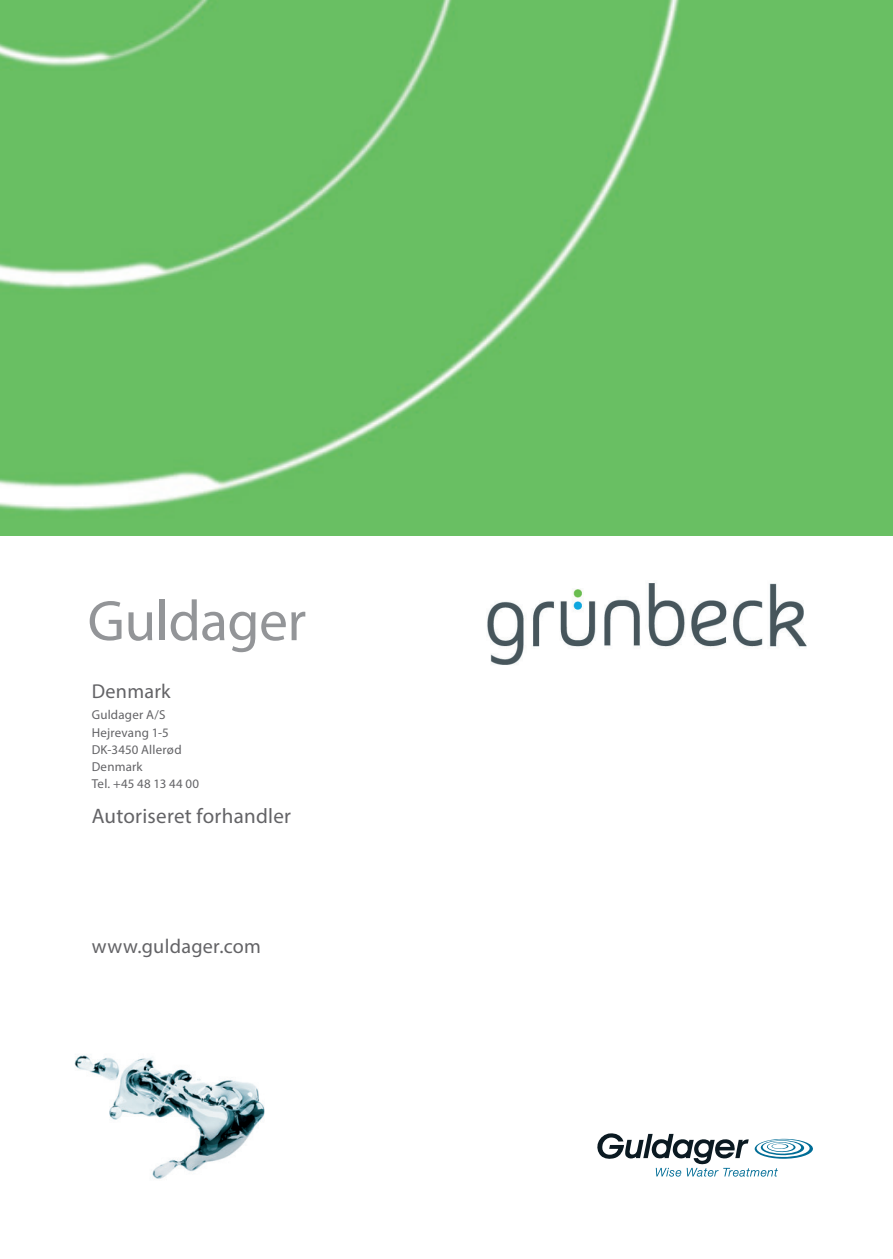
<style>
.page{position:relative;width:893px;height:1259px;background:#fff}
.page>*{position:absolute;margin:0;border:0;box-sizing:border-box;transform-origin:0 0}
.t1{font:57.6px "Myriad Pro";letter-spacing:-.01em;color:#939598}
.t2{font:21px "Myriad Pro";letter-spacing:.015em;color:#636366}
.t3{font:20.1px "Myriad Pro";letter-spacing:.015em;color:#636366}
.t4{font:12.9px/17.1px "Myriad Pro";letter-spacing:.02em;color:#636366}
</style>
<div class="page">
<svg style="left:597px;top:1133px;width:216px;height:43px"></svg>
<img style="left:74px;top:1054px;width:191px;height:125px">
<div style="left:0;top:0;width:893px;height:536px;background:#69bf63"></div>
<img style="left:487px;top:583px;width:319px;height:82px">
<h1 class="t1" style="left:88px;top:585px;width:220px">Guldager</h1>
<h3 class="t3" style="left:92px;top:678px;width:80px">Denmark</h3>
<p class="t4" style="left:92px;top:706px;width:109px">Guldager A/S<br>Hejrevang 1-5<br>DK-3450 Allerød<br>Denmark<br>Tel. +45 48 13 44 00</p>
<h2 class="t2" style="left:92px;top:803px;width:201px">Autoriseret forhandler</h2>
<h3 class="t3" style="left:92px;top:934px;width:171px">www.guldager.com</h3>
</div>
